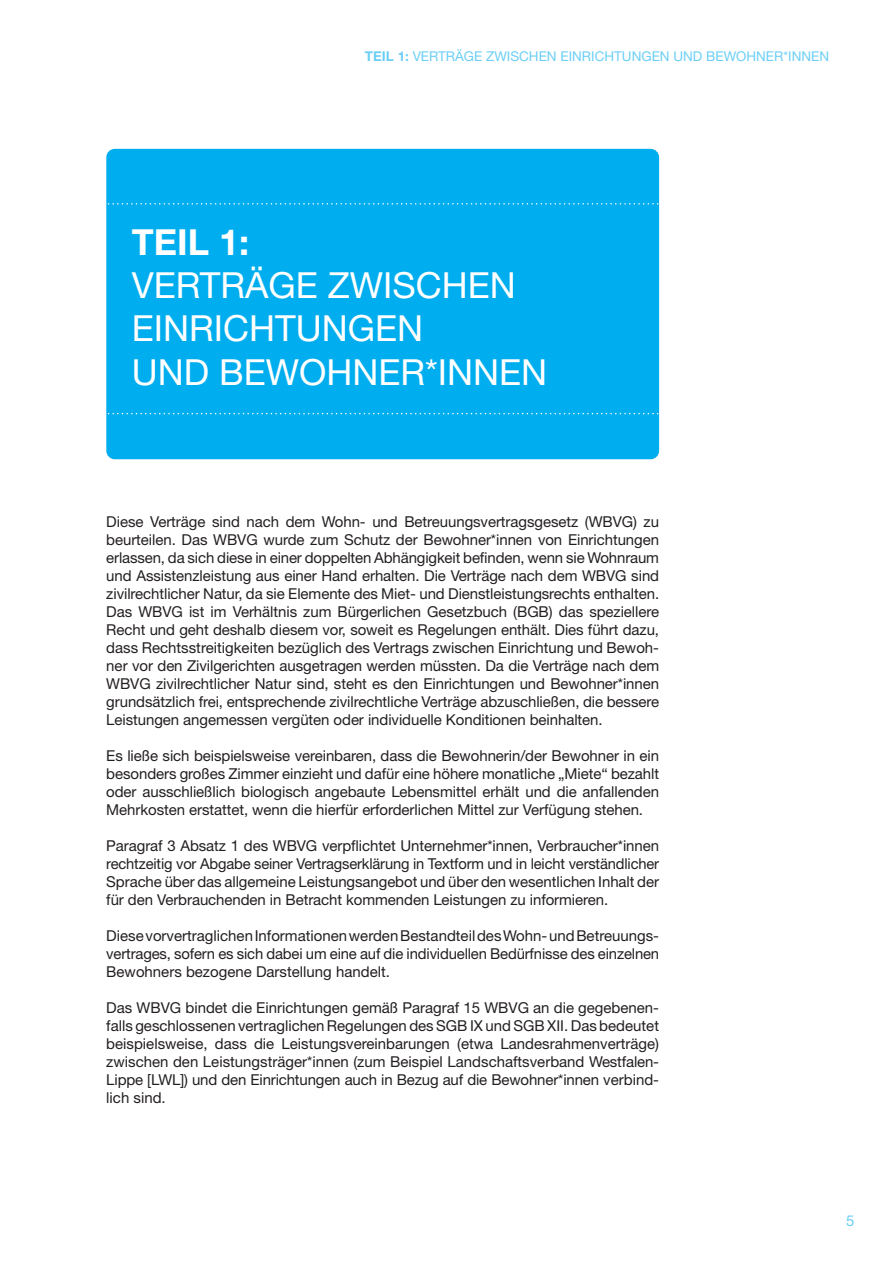
<style>
.page{position:relative;width:893px;height:1263px;background:#fff}
.page>*{position:absolute;margin:0;border:0;box-sizing:border-box;transform-origin:0 0}
.t1{font:36px/43.2px "Helvetica Neue LT Std";color:#fff}
.t2{font:700 36px "Helvetica Neue LT Std";color:#fff}
.t3{font:15px/18px "Helvetica Neue LT Std";letter-spacing:-.005em;color:#231f20;text-align:justify}
.t4{font:15px "Helvetica Neue LT Std";color:#6bcff6}
.t5{font:13.5px "Helvetica Neue LT Std";color:#6bcff6}
.s1{font-weight:700}
</style>
<div class="page">
<div style="left:106px;top:149px;width:553px;height:310px;background:#00aeef;border-radius:9px"></div>
<svg style="left:106px;top:413px;width:554px;height:1px"></svg>
<svg style="left:106px;top:203px;width:554px;height:2px"></svg>
<p class="t5" style="left:365px;top:48px;width:466px"><span class="s1">TEIL 1:</span> VERTRÄGE ZWISCHEN EINRICHTUNGEN UND BEWOHNER*INNEN</p>
<h1 class="t2" style="left:132px;top:220px;width:119px">TEIL 1:</h1>
<h1 class="t1" style="left:132px;top:263px;width:417px">VERTRÄGE ZWISCHEN<br>EINRICHTUNGEN<br>UND BEWOHNER*INNEN</h1>
<p class="t3" style="left:106px;top:512px;width:554px">Diese Verträge sind nach dem Wohn- und Betreuungsvertragsgesetz (WBVG) zu beurteilen. Das WBVG wurde zum Schutz der Bewohner*innen von Einrichtungen erlassen, da sich diese in einer doppelten Abhängigkeit befinden, wenn sie Wohnraum und Assistenzleistung aus einer Hand erhalten. Die Verträge nach dem WBVG sind zivilrechtlicher Natur, da sie Elemente des Miet- und Dienstleistungsrechts enthalten.<br>Das WBVG ist im Verhältnis zum Bürgerlichen Gesetzbuch (BGB) das speziellere Recht und geht deshalb diesem vor, soweit es Regelungen enthält. Dies führt dazu, dass Rechtsstreitigkeiten bezüglich des Vertrags zwischen Einrichtung und Bewoh&shy;ner vor den Zivilgerichten ausgetragen werden müssten. Da die Verträge nach dem WBVG zivilrechtlicher Natur sind, steht es den Einrichtungen und Bewohner*innen grundsätzlich frei, entsprechende zivilrechtliche Verträge abzuschließen, die bessere Leistungen angemessen vergüten oder individuelle Konditionen beinhalten.</p>
<p class="t3" style="left:106px;top:746px;width:554px">Es ließe sich beispielsweise vereinbaren, dass die Bewohnerin/der Bewohner in ein besonders großes Zimmer einzieht und dafür eine höhere monatliche „Miete“ bezahlt oder ausschließlich biologisch angebaute Lebensmittel erhält und die anfallenden Mehrkosten erstattet, wenn die hierfür erforderlichen Mittel zur Verfügung stehen.</p>
<p class="t3" style="left:106px;top:836px;width:554px">Paragraf 3 Absatz 1 des WBVG verpflichtet Unternehmer*innen, Verbraucher*innen rechtzeitig vor Abgabe seiner Vertragserklärung in Textform und in leicht verständlicher Sprache über das allgemeine Leistungsangebot und über den wesentlichen Inhalt der für den Verbrauchenden in Betracht kommenden Leistungen zu informieren.</p>
<p class="t3" style="left:106px;top:926px;width:554px">Diese vorvertraglichen Informationen werden Bestandteil des Wohn- und Betreuungs&shy;vertrages, sofern es sich dabei um eine auf die individuellen Bedürfnisse des einzelnen Bewohners bezogene Darstellung handelt.</p>
<p class="t3" style="left:106px;top:998px;width:554px">Das WBVG bindet die Einrichtungen gemäß Paragraf 15 WBVG an die gegebenen&shy;falls geschlossenen vertraglichen Regelungen des SGB IX und SGB XII. Das bedeutet beispielsweise, dass die Leistungsvereinbarungen (etwa Landesrahmenverträge) zwischen den Leistungsträger*innen (zum Beispiel Landschaftsverband Westfalen-Lippe [LWL]) und den Einrichtungen auch in Bezug auf die Bewohner*innen verbind&shy;lich sind.</p>
<p class="t4" style="left:846px;top:1211px;width:10px">5</p>
</div>
